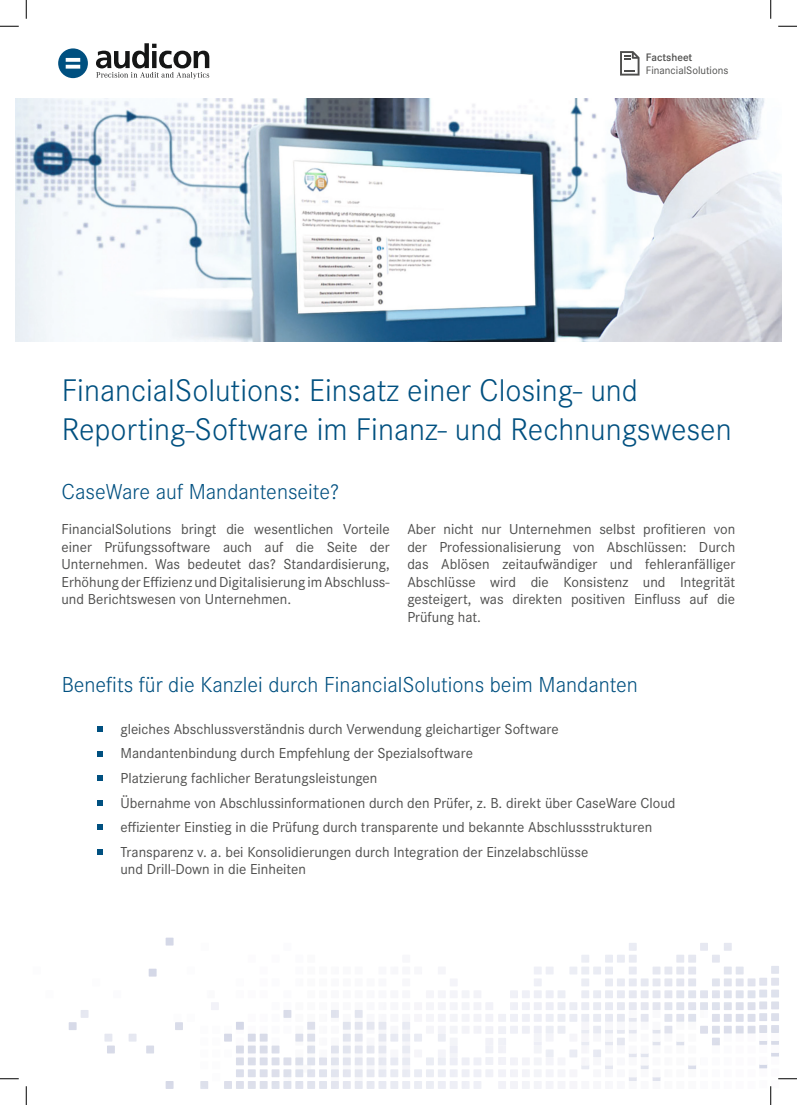
<style>
.page{position:relative;width:797px;height:1105px;background:#fff}
.page>*{position:absolute;margin:0;border:0;box-sizing:border-box;transform-origin:0 0}
.t1{font:300 32.5px/39px "Corporate S";color:#005080}
.t2{font:300 22.5px "Corporate S";color:#005080}
.t3{font:15px/17.5px "Corporate S";color:#4e4e4d;text-align:justify}
.t4{font:11.25px "Corporate S";color:#4e4e4d}
.t5{font:600 11.25px "Corporate S";color:#4e4e4d}
</style>
<div class="page">
<svg style="left:620px;top:51px;width:19px;height:25px"></svg>
<svg style="left:58px;top:48px;width:30px;height:30px"></svg>
<svg style="left:96px;top:43px;width:113px;height:36px"></svg>
<img style="left:16px;top:98px;width:765px;height:244px">
<svg style="left:97px;top:726px;width:5px;height:6px"></svg>
<svg style="left:97px;top:751px;width:5px;height:5px"></svg>
<svg style="left:97px;top:775px;width:5px;height:6px"></svg>
<svg style="left:97px;top:800px;width:5px;height:5px"></svg>
<svg style="left:97px;top:825px;width:5px;height:5px"></svg>
<svg style="left:97px;top:849px;width:5px;height:6px"></svg>
<svg style="left:146px;top:1045px;width:8px;height:8px"></svg>
<svg style="left:149px;top:969px;width:8px;height:7px"></svg>
<svg style="left:129px;top:1034px;width:7px;height:7px"></svg>
<svg style="left:104px;top:1034px;width:11px;height:19px"></svg>
<svg style="left:69px;top:1010px;width:19px;height:20px"></svg>
<svg style="left:0;top:25px;width:19px;height:2px"></svg>
<svg style="left:778px;top:25px;width:19px;height:2px"></svg>
<svg style="left:0;top:1078px;width:19px;height:1px"></svg>
<svg style="left:25px;top:0;width:2px;height:19px"></svg>
<svg style="left:25px;top:1086px;width:2px;height:19px"></svg>
<svg style="left:770px;top:0;width:1px;height:19px"></svg>
<svg style="left:166px;top:938px;width:631px;height:167px"></svg>
<p class="t5" style="left:646px;top:50px;width:48px">Factsheet</p>
<p class="t4" style="left:646px;top:64px;width:84px">FinancialSolutions</p>
<h1 class="t1" style="left:62px;top:371px;width:671px">FinancialSolutions: Einsatz einer Closing- und<br>Reporting-Software im Finanz- und Rechnungswesen</h1>
<h2 class="t2" style="left:62px;top:479px;width:279px">CaseWare auf Mandantenseite?</h2>
<p class="t3" style="left:62px;top:521px;width:329px">FinancialSolutions bringt die wesentlichen Vorteile einer Prüfungssoftware auch auf die Seite der Unternehmen. Was bedeutet das? Standardisierung, Erhöhung der Effizienz und Digitalisierung im Abschluss&shy;und Berichtswesen von Unternehmen.</p>
<p class="t3" style="left:407px;top:521px;width:329px">Aber nicht nur Unternehmen selbst profitieren von der Professionalisierung von Abschlüssen: Durch das Ablösen zeitaufwändiger und fehleranfälliger Abschlüsse wird die Konsistenz und Integrität gesteigert, was direkten positiven Einfluss auf die Prüfung hat.</p>
<h2 class="t2" style="left:62px;top:672px;width:577px">Benefits für die Kanzlei durch FinancialSolutions beim Mandanten</h2>
<p class="t3" style="left:120px;top:717px;width:556px;line-height:24.6px;text-align:left">gleiches Abschlussverständnis durch Verwendung gleichartiger Software Mandantenbindung durch Empfehlung der Spezialsoftware<br>Platzierung fachlicher Beratungsleistungen<br>Übernahme von Abschlussinformationen durch den Prüfer, z. B. direkt über CaseWare Cloud effizienter Einstieg in die Prüfung durch transparente und bekannte Abschlussstrukturen Transparenz v. a. bei Konsolidierungen durch Integration der Einzelabschlüsse</p>
<p class="t3" style="left:120px;top:861px;width:187px">und Drill-Down in die Einheiten</p>
</div>
